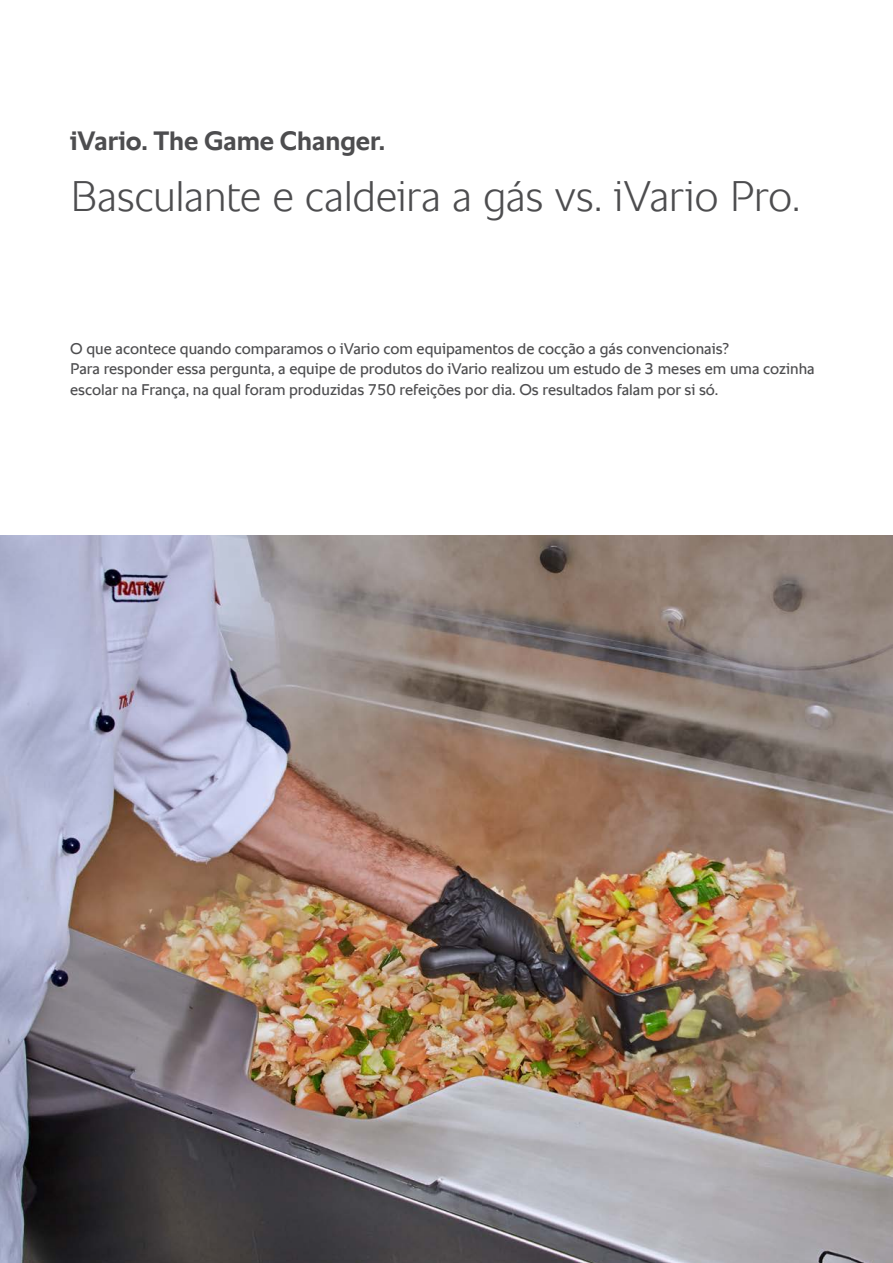
<style>
.page{position:relative;width:893px;height:1263px;background:#fff}
.page>*{position:absolute;margin:0;border:0;box-sizing:border-box;transform-origin:0 0}
.t1{font:300 43.5px "RATIONAL Sans TT";letter-spacing:-.015em;color:#4d4d4f}
.t2{font:700 27px "RATIONAL Sans TT";color:#4d4d4f}
.t3{font:15.75px/20.4px "RATIONAL Sans TT";color:#4d4d4f}
</style>
<div class="page">
<img style="left:0;top:536px;width:893px;height:727px">
<h2 class="t2" style="left:70px;top:121px;width:317px">iVario. The Game Changer.</h2>
<h1 class="t1" style="left:70px;top:165px;width:732px">Basculante e caldeira a gás vs. iVario Pro.</h1>
<p class="t3" style="left:70px;top:338px;width:746px">O que acontece quando comparamos o iVario com equipamentos de cocção a gás convencionais?<br>Para responder essa pergunta, a equipe de produtos do iVario realizou um estudo de 3 meses em uma cozinha escolar na França, na qual foram produzidas 750 refeições por dia. Os resultados falam por si só.</p>
</div>
